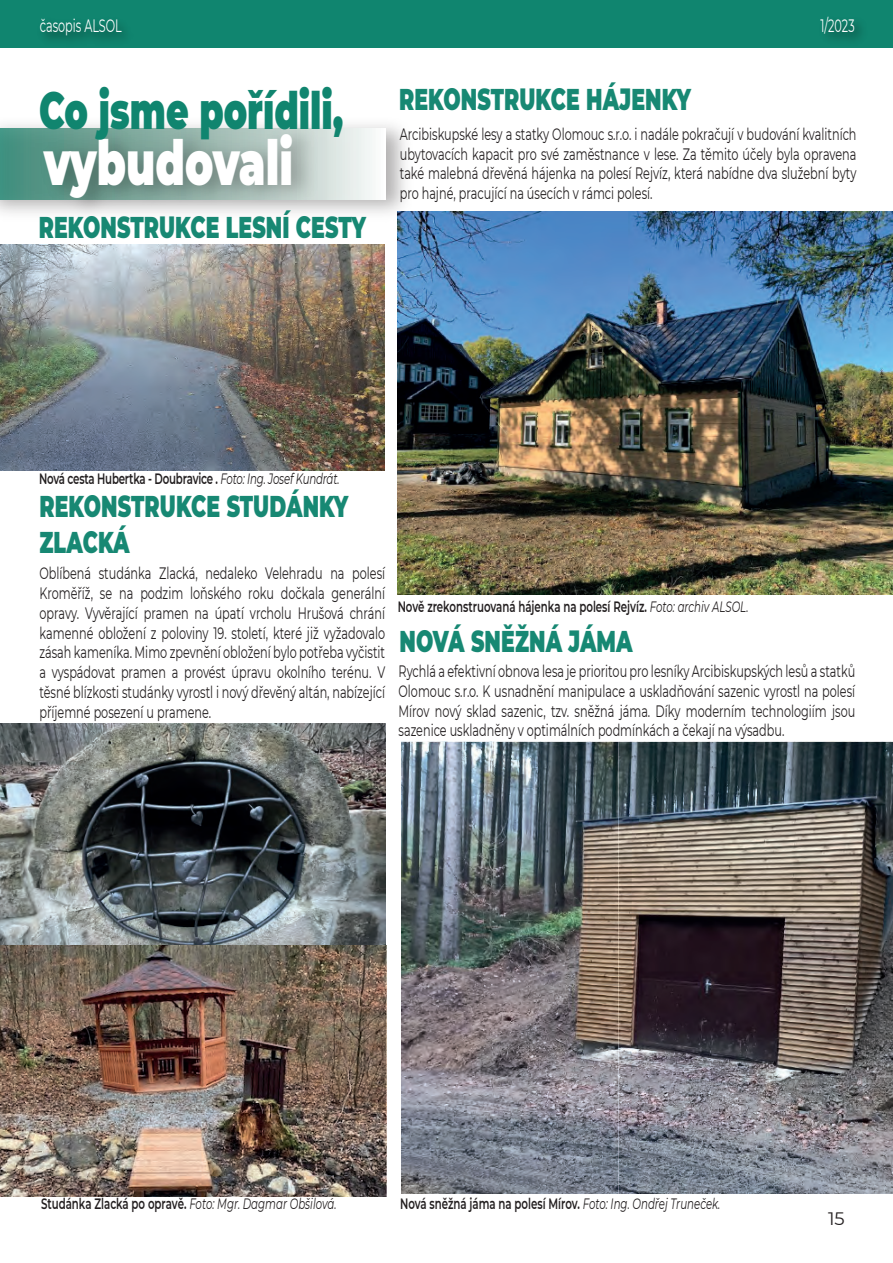
<style>
.page{position:relative;width:893px;height:1263px;background:#fff}
.page>*{position:absolute;margin:0;border:0;box-sizing:border-box;transform-origin:0 0}
.t1{font:900 61.5px "Montserrat";color:#fff;scale:.68 1}
.t2{font:900 51px "Montserrat";color:#10856f;scale:.68 1}
.t3{font:900 30px/36px "Montserrat";letter-spacing:.005em;color:#178873;scale:.68 1}
.t4{font:18px "Montserrat";color:#fff;scale:.63 1}
.t5{font:18px "Montserrat";color:#231f20}
.t6{font:16.5px/19.8px "Montserrat";color:#231f20;text-align:justify;scale:.68 1}
.t7{font:600 15px "Montserrat";color:#231f20;scale:.68 1}
.t8{font:600 15px "Montserrat";letter-spacing:-.02em;color:#231f20;scale:.68 1}
.t9{font:italic 15px "Montserrat";color:#231f20;scale:.68 1}
.s1{font-weight:400;font-style:italic}
.s2{font-weight:600;font-style:normal}
</style>
<div class="page">
<img style="left:0;top:124px;width:419px;height:103px">
<svg style="left:0;top:129px;width:385px;height:71px"></svg>
<img style="left:31px;top:124px;width:296px;height:103px">
<img style="left:0;top:245px;width:385px;height:225px">
<img style="left:398px;top:212px;width:495px;height:382px">
<img style="left:401px;top:742px;width:492px;height:452px">
<div style="left:0;top:0;width:893px;height:47px;background:#10856f"></div>
<img style="left:2px;top:23px;width:870px;height:25px">
<img style="left:0;top:723px;width:386px;height:473px">
<p class="t4" style="left:40px;top:14px;width:132px">časopis ALSOL</p>
<p class="t4" style="left:820px;top:14px;width:56px">1/2023</p>
<h2 class="t2" style="left:39px;top:72px;width:449px">Co jsme pořídili,</h2>
<h1 class="t1" style="left:44px;top:117px;width:368px">vybudovali</h1>
<h3 class="t3" style="left:39px;top:208px;width:483px">REKONSTRUKCE LESNÍ CESTY</h3>
<h3 class="t3" style="left:399px;top:79px;width:431px">REKONSTRUKCE HÁJENKY</h3>
<p class="t6" style="left:400px;top:123px;width:673px">Arcibiskupské lesy a statky Olomouc s.r.o. i nadále pokračují v budování kvalitních ubytovacích kapacit pro své zaměstnance v lese. Za těmito účely byla opravena také malebná dřevěná hájenka na polesí Rejvíz, která nabídne dva služební byty pro hajné, pracující na úsecích v rámci polesí.</p>
<p class="t8" style="left:39px;top:468px;width:443px">Nová cesta Hubertka - Doubravice . <span class="s1">Foto: Ing. Josef Kundrát.</span></p>
<h3 class="t3" style="left:39px;top:486px;width:456px">REKONSTRUKCE STUDÁNKY<br>ZLACKÁ</h3>
<p class="t6" style="left:39px;top:563px;width:510px">Oblíbená studánka Zlacká, nedaleko Velehradu na polesí Kroměříž, se na podzim loňského roku dočkala generální opravy. Vyvěrající pramen na úpatí vrcholu Hrušová chrání kamenné obložení z poloviny 19. století, které již vyžadovalo zásah kameníka. Mimo zpevnění obložení bylo potřeba vyčistit a vyspádovat pramen a provést úpravu okolního terénu. V těsné blízkosti studánky vyrostl i nový dřevěný altán, nabízející příjemné posezení u pramene.</p>
<p class="t7" style="left:398px;top:596px;width:518px">Nově zrekonstruovaná hájenka na polesí Rejvíz. <span class="s1">Foto: archiv ALSOL.</span></p>
<h3 class="t3" style="left:399px;top:622px;width:344px">NOVÁ SNĚŽNÁ JÁMA</h3>
<p class="t6" style="left:399px;top:661px;width:673px">Rychlá a efektivní obnova lesa je prioritou pro lesníky Arcibiskupských lesů a statků Olomouc s.r.o. K usnadnění manipulace a uskladňování sazenic vyrostl na polesí Mírov nový sklad sazenic, tzv. sněžná jáma. Díky moderním technologiím jsou sazenice uskladněny v optimálních podmínkách a čekají na výsadbu.</p>
<p class="t9" style="left:41px;top:1193px;width:436px"><span class="s2">Studánka Zlacká po opravě.</span> Foto: Mgr. Dagmar Obšilová.</p>
<p class="t7" style="left:400px;top:1193px;width:473px">Nová sněžná jáma na polesí Mírov. <span class="s1">Foto: Ing. Ondřej Truneček.</span></p>
<p class="t5" style="left:828px;top:1206px;width:18px">15</p>
</div>
